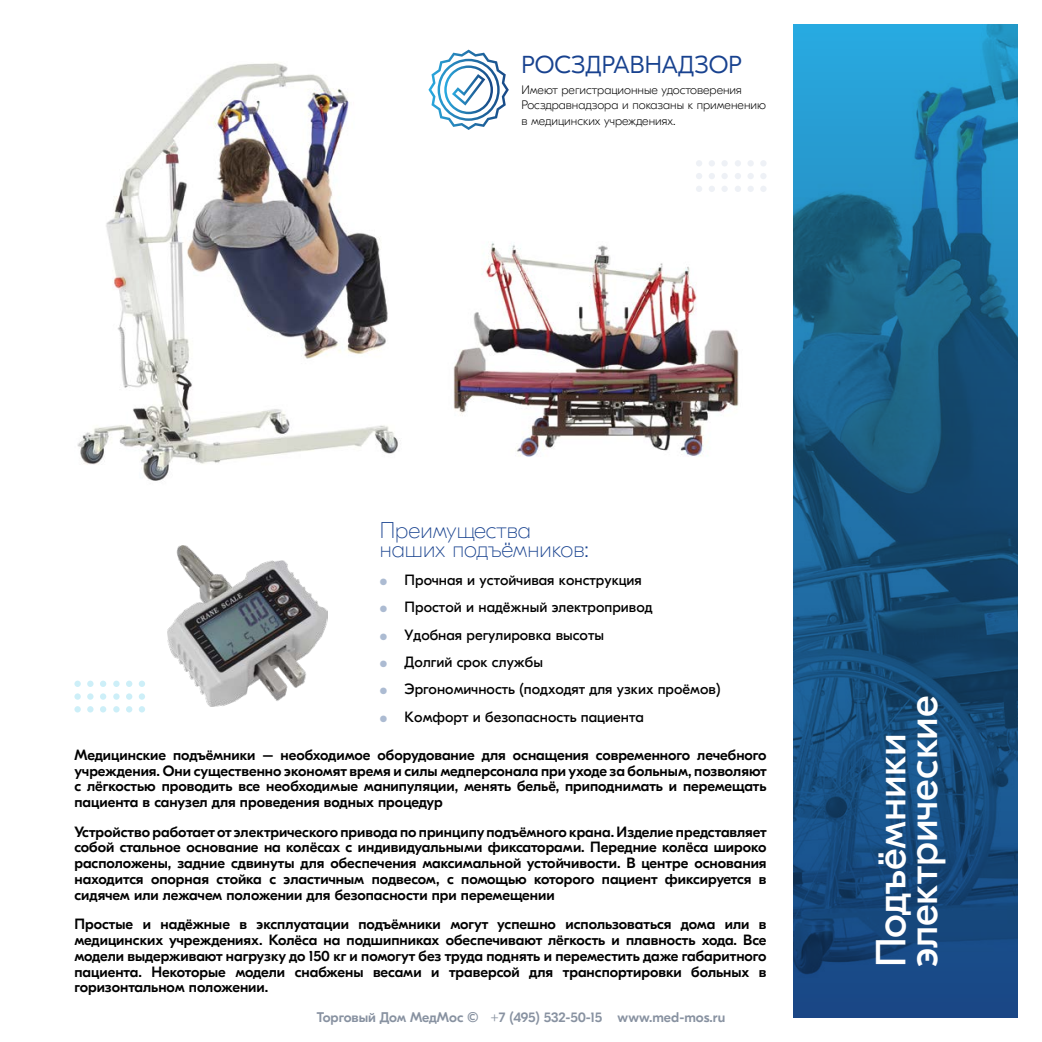
<style>
.page{position:relative;width:1042px;height:1042px;background:#fff}
.page>*{position:absolute;margin:0;border:0;box-sizing:border-box;transform-origin:0 0}
.t1{font:42px/31.5px "GT Eesti Pro Display";color:#fff}
.t2{font:300 24.5px "GT Eesti Pro Display";color:#18428f}
.t3{font:200 22.75px/19.1px "GT Eesti Pro Display";color:#18428f}
.t4{font:500 14.88px/15.8px "GT Eesti Pro Display";color:#000;text-align:justify}
.t5{font:14.88px/27.5px "GT Eesti Pro Display";color:#000}
.t6{font:500 14px "GT Eesti Pro Display";letter-spacing:-.005em;color:#8892a1}
.t7{font:100 12.25px/15.8px "GT Eesti Pro Display";color:#000}
.s1{font-weight:300;font-size:8.92px;color:#acbbd2}
</style>
<div class="page">
<svg style="left:794px;top:25px;width:223px;height:992px;background:#1a5e8c"></svg>
<img style="left:77px;top:63px;width:321px;height:418px">
<svg style="left:696px;top:160px;width:32px;height:32px"></svg>
<svg style="left:735px;top:160px;width:31px;height:32px"></svg>
<svg style="left:113px;top:680px;width:32px;height:32px"></svg>
<svg style="left:74px;top:680px;width:32px;height:32px"></svg>
<img style="left:168px;top:545px;width:160px;height:161px">
<img style="left:453px;top:242px;width:286px;height:215px">
<svg style="left:428px;top:50px;width:81px;height:80px"></svg>
<h2 class="t2" style="left:521px;top:51px;width:222px">РОСЗДРАВНАДЗОР</h2>
<p class="t7" style="left:521px;top:82px;width:246px">Имеют регистрационные удостоверения<br>Росздравнадзора и показаны к применению в медицинских учреждениях.</p>
<h3 class="t3" style="left:380px;top:521px;width:210px">Преимущества наших подъёмников:</h3>
<p class="t5" style="left:380px;top:566px;width:342px"><span class="s1">А</span> Прочная и устойчивая конструкция<br><span class="s1">А</span> Простой и надёжный электропривод<br><span class="s1">А</span> Удобная регулировка высоты<br><span class="s1">А</span> Долгий срок службы<br><span class="s1">А</span> Эргономичность (подходят для узких проёмов)<br><span class="s1">А</span> Комфорт и безопасность пациента</p>
<p class="t4" style="left:74px;top:747px;width:694px">Медицинские подъёмники – необходимое оборудование для оснащения современного лечебного учреждения. Они существенно экономят время и силы медперсонала при уходе за больным, позволяют с лёгкостью проводить все необходимые манипуляции, менять бельё, приподнимать и перемещать пациента в санузел для проведения водных процедур</p>
<p class="t4" style="left:74px;top:824px;width:694px">Устройство работает от электрического привода по принципу подъёмного крана. Изделие представляет собой стальное основание на колёсах с индивидуальными фиксаторами. Передние колёса широко расположены, задние сдвинуты для обеспечения максимальной устойчивости. В центре основания находится опорная стойка с эластичным подвесом, с помощью которого пациент фиксируется в сидячем или лежачем положении для безопасности при перемещении</p>
<p class="t4" style="left:74px;top:917px;width:694px">Простые и надёжные в эксплуатации подъёмники могут успешно использоваться дома или в медицинских учреждениях. Колёса на подшипниках обеспечивают лёгкость и плавность хода. Все модели выдерживают нагрузку до 150 кг и помогут без труда поднять и переместить даже габаритного пациента. Некоторые модели снабжены весами и траверсой для транспортировки больных в горизонтальном положении.</p>
<p class="t6" style="left:317px;top:1010px;width:410px">Торговый Дом МедМос © +7 (495) 532-50-15 www.med-mos.ru</p>
<h1 class="t1" style="left:876px;top:967px;width:273px;rotate:-90deg">Подъёмники электрические</h1>
</div>
